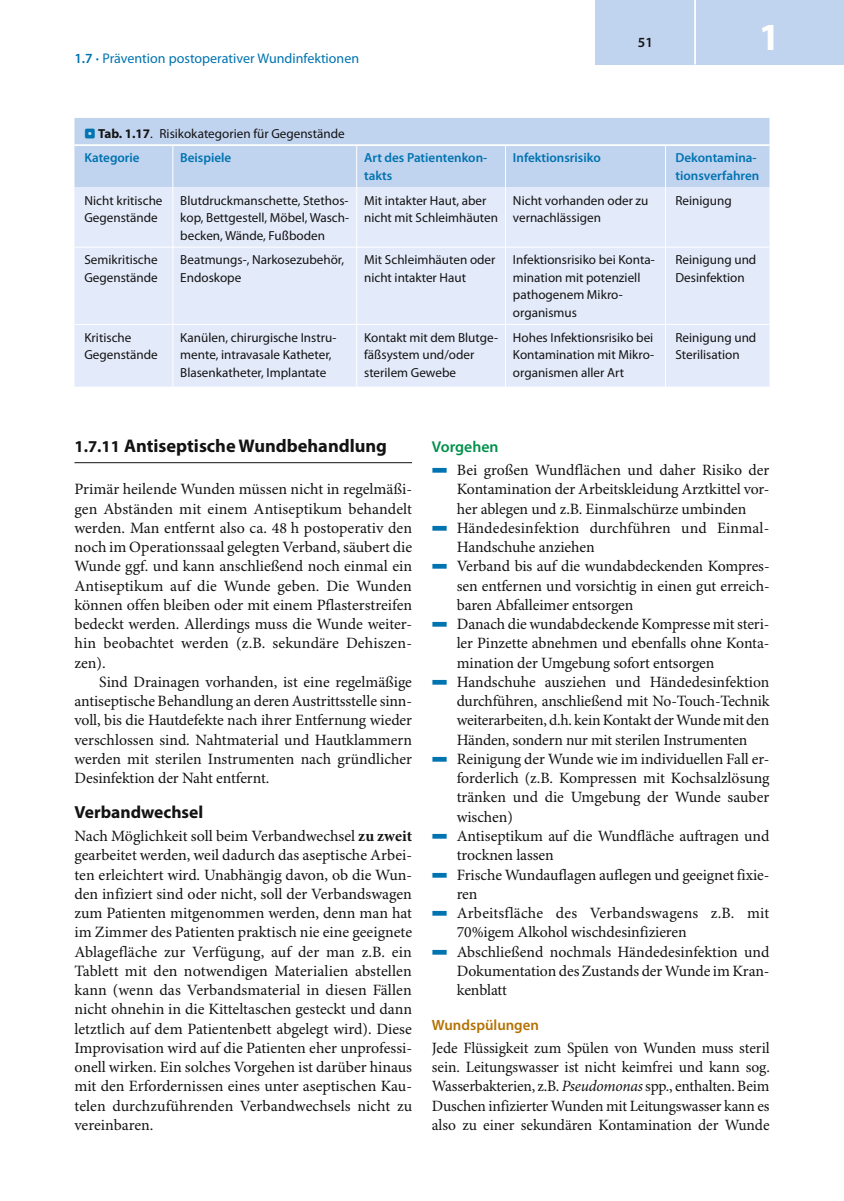
<style>
.page{position:relative;width:844px;height:1201px;background:#fff}
.page>*{position:absolute;margin:0;border:0;box-sizing:border-box;transform-origin:0 0}
.t1{font:700 38.5px "Myriad Pro";color:#fff}
.t2{font:700 18.38px "Myriad Pro";color:#141314}
.t3{font:700 17.5px "Myriad Pro";color:#141314}
.t4{font:15.75px/19.2px "Minion Pro";letter-spacing:-.005em;color:#141314;text-align:justify}
.t5{font:15.75px "Minion Pro";letter-spacing:.015em;color:#141314}
.t6{font:600 15.75px "Myriad Pro";color:#00914b}
.t7{font:600 14.88px "Myriad Pro";color:#b47100}
.t8{font:14px "Myriad Pro";color:#0073b1}
.t9{font:600 14px "Myriad Pro";color:#141314}
.t10{font:13.12px/17.5px "Myriad Pro";color:#141314}
.t11{font:600 13.12px/17.5px "Myriad Pro";color:#0073b1}
.s1{font-weight:600}
.s2{font-family:"S Buttons";color:#0073b1}
.s3{font-weight:700}
.s4{font-weight:600;color:#0073b1}
.s5{font-size:16.62px}
.s6{font-style:italic}
</style>
<div class="page">
<div style="left:595px;top:0;width:248px;height:64px;background:#c1d4ef"></div>
<hr style="left:694px;top:0;width:1px;height:64px;background:#fff">
<hr style="left:74px;top:462px;width:338px;height:1px;background:#141314">
<div style="left:74px;top:118px;width:695px;height:69px;background:#c1d4ef"></div>
<div style="left:74px;top:187px;width:695px;height:199px;background:#e3eaf9"></div>
<hr style="left:74px;top:144px;width:695px;height:2px;background:#fff">
<hr style="left:172px;top:146px;width:1px;height:41px;background:#fff">
<hr style="left:356px;top:146px;width:1px;height:41px;background:#fff">
<hr style="left:505px;top:146px;width:1px;height:41px;background:#fff">
<hr style="left:665px;top:146px;width:1px;height:41px;background:#fff">
<hr style="left:172px;top:187px;width:1px;height:60px;background:#fff">
<hr style="left:356px;top:187px;width:1px;height:60px;background:#fff">
<hr style="left:505px;top:187px;width:1px;height:60px;background:#fff">
<hr style="left:665px;top:187px;width:1px;height:60px;background:#fff">
<hr style="left:74px;top:247px;width:282px;height:1px;background:#fff">
<hr style="left:172px;top:247px;width:1px;height:77px;background:#fff">
<hr style="left:356px;top:247px;width:149px;height:1px;background:#fff">
<hr style="left:356px;top:247px;width:1px;height:77px;background:#fff">
<hr style="left:505px;top:247px;width:160px;height:1px;background:#fff">
<hr style="left:505px;top:247px;width:1px;height:77px;background:#fff">
<hr style="left:665px;top:247px;width:104px;height:1px;background:#fff">
<hr style="left:665px;top:247px;width:1px;height:77px;background:#fff">
<hr style="left:74px;top:324px;width:282px;height:1px;background:#fff">
<hr style="left:172px;top:325px;width:1px;height:61px;background:#fff">
<hr style="left:356px;top:324px;width:149px;height:1px;background:#fff">
<hr style="left:356px;top:325px;width:1px;height:61px;background:#fff">
<hr style="left:505px;top:324px;width:160px;height:1px;background:#fff">
<hr style="left:505px;top:325px;width:1px;height:61px;background:#fff">
<hr style="left:665px;top:324px;width:104px;height:1px;background:#fff">
<hr style="left:665px;top:325px;width:1px;height:61px;background:#fff">
<p class="t8" style="left:74px;top:53px;width:286px"><span class="s1">1.7 ·</span> Prävention postoperativer Wundinfektionen</p>
<p class="t9" style="left:637px;top:37px;width:17px">51</p>
<h1 class="t1" style="left:758px;top:23px;width:23px">1</h1>
<p class="t10" style="left:84px;top:122px;width:262px;line-height:24.7px"><span class="s2">.</span> <span class="s3">Tab. 1.17</span>. Risikokategorien für Gegenstände<br><span class="s4">Kategorie</span></p>
<p class="t11" style="left:180px;top:150px;width:53px">Beispiele</p>
<p class="t11" style="left:364px;top:150px;width:125px">Art des Patientenkon&shy;takts</p>
<p class="t11" style="left:513px;top:150px;width:89px">Infektionsrisiko</p>
<p class="t11" style="left:675px;top:150px;width:85px">Dekontamina&shy;tionsverfahren</p>
<p class="t10" style="left:84px;top:193px;width:80px">Nicht kritische<br>Gegenstände</p>
<p class="t10" style="left:180px;top:193px;width:170px;text-align:justify">Blutdruckmanschette, Stethos&shy;kop, Bettgestell, Möbel, Wasch&shy;becken, Wände, Fußboden</p>
<p class="t10" style="left:364px;top:192px;width:135px">Mit intakter Haut, aber nicht mit Schleimhäuten</p>
<p class="t10" style="left:513px;top:192px;width:137px">Nicht vorhanden oder zu vernachlässigen</p>
<p class="t10" style="left:675px;top:193px;width:58px">Reinigung</p>
<p class="t10" style="left:84px;top:252px;width:75px">Semikritische<br>Gegenstände</p>
<p class="t10" style="left:180px;top:252px;width:165px">Beatmungs-, Narkosezubehör,<br>Endoskope</p>
<p class="t10" style="left:364px;top:252px;width:133px">Mit Schleimhäuten oder nicht intakter Haut</p>
<p class="t10" style="left:513px;top:252px;width:143px">Infektionsrisiko bei Konta&shy;mination mit potenziell pathogenem Mikro&shy;organismus</p>
<p class="t10" style="left:675px;top:252px;width:82px">Reinigung und<br>Desinfektion</p>
<p class="t10" style="left:84px;top:329px;width:75px">Kritische<br>Gegenstände</p>
<p class="t10" style="left:180px;top:329px;width:158px">Kanülen, chirurgische Instru&shy;mente, intravasale Katheter,<br>Blasenkatheter, Implantate</p>
<p class="t10" style="left:364px;top:329px;width:135px">Kontakt mit dem Blutge&shy;fäßsystem und/oder sterilem Gewebe</p>
<p class="t10" style="left:513px;top:329px;width:143px;text-align:justify">Hohes Infektionsrisiko bei Kontamination mit Mikro&shy;organismen aller Art</p>
<p class="t10" style="left:675px;top:329px;width:82px">Reinigung und<br>Sterilisation</p>
<p class="t2" style="left:74px;top:439px;width:314px"><span class="s5">1.7.11</span> Antiseptische Wundbehandlung</p>
<p class="t4" style="left:74px;top:481px;width:339px">Primär heilende Wunden müssen nicht in regelmäßi&shy;gen Abständen mit einem Antiseptikum behandelt werden. Man entfernt also ca. 48 h postoperativ den noch im Operationssaal gelegten Verband, säubert die Wunde ggf. und kann anschließend noch einmal ein Antiseptikum auf die Wunde geben. Die Wunden können offen bleiben oder mit einem Pflasterstreifen bedeckt werden. Allerdings muss die Wunde weiter&shy;hin beobachtet werden (z.B. sekundäre Dehiszen&shy;zen).</p>
<p class="t4" style="left:74px;top:673px;width:339px;text-indent:25px">Sind Drainagen vorhanden, ist eine regelmäßige antiseptische Behandlung an deren Austrittsstelle sinn&shy;voll, bis die Hautdefekte nach ihrer Entfernung wieder verschlossen sind. Nahtmaterial und Hautklammern werden mit sterilen Instrumenten nach gründlicher Desinfektion der Naht entfernt.</p>
<p class="t3" style="left:74px;top:805px;width:130px">Verbandwechsel</p>
<p class="t4" style="left:74px;top:827px;width:339px">Nach Möglichkeit soll beim Verbandwechsel <span class="s3">zu zweit </span>gearbeitet werden, weil dadurch das aseptische Arbei&shy;ten erleichtert wird. Unabhängig davon, ob die Wun&shy;den infiziert sind oder nicht, soll der Verbandswagen zum Patienten mitgenommen werden, denn man hat im Zimmer des Patienten praktisch nie eine geeignete Ablagefläche zur Verfügung, auf der man z.B. ein Tablett mit den notwendigen Materialien abstellen kann (wenn das Verbandsmaterial in diesen Fällen nicht ohnehin in die Kitteltaschen gesteckt und dann letztlich auf dem Patientenbett abgelegt wird). Diese Improvisation wird auf die Patienten eher unprofessi&shy;onell wirken. Ein solches Vorgehen ist darüber hinaus mit den Erfordernissen eines unter aseptischen Kau&shy;telen durchzuführenden Verbandwechsels nicht zu vereinbaren.</p>
<p class="t6" style="left:432px;top:441px;width:68px">Vorgehen</p>
<p class="t4" style="left:432px;top:461px;width:339px"><span class="s2">4</span> Bei großen Wundflächen und daher Risiko der</p>
<p class="t4" style="left:456px;top:481px;width:314px">Kontamination der Arbeitskleidung Arztkittel vor-</p>
<p class="t4" style="left:456px;top:500px;width:291px">her ablegen und z.B. Einmalschürze umbinden</p>
<p class="t4" style="left:432px;top:519px;width:339px"><span class="s2">4</span> Händedesinfektion durchführen und Einmal-</p>
<p class="t4" style="left:456px;top:538px;width:139px">Handschuhe anziehen</p>
<p class="t4" style="left:432px;top:558px;width:339px"><span class="s2">4</span> Verband bis auf die wundabdeckenden Kompres-</p>
<p class="t4" style="left:456px;top:577px;width:314px">sen entfernen und vorsichtig in einen gut erreich-</p>
<p class="t4" style="left:456px;top:596px;width:178px">baren Abfalleimer entsorgen</p>
<p class="t4" style="left:432px;top:615px;width:339px"><span class="s2">4</span> Danach die wundabdeckende Kompresse mit steri-</p>
<p class="t4" style="left:456px;top:635px;width:314px">ler Pinzette abnehmen und ebenfalls ohne Konta-</p>
<p class="t4" style="left:456px;top:654px;width:259px">mination der Umgebung sofort entsorgen</p>
<p class="t4" style="left:432px;top:673px;width:339px"><span class="s2">4</span> Handschuhe ausziehen und Händedesinfektion</p>
<p class="t4" style="left:456px;top:692px;width:314px">durchführen, anschließend mit No-Touch-Technik</p>
<p class="t4" style="left:456px;top:712px;width:314px">weiterarbeiten, d.h. kein Kontakt der Wunde mit den</p>
<p class="t4" style="left:456px;top:731px;width:292px">Händen, sondern nur mit sterilen Instrumenten</p>
<p class="t4" style="left:432px;top:750px;width:339px"><span class="s2">4</span> Reinigung der Wunde wie im individuellen Fall er-</p>
<p class="t4" style="left:456px;top:769px;width:314px">forderlich (z.B. Kompressen mit Kochsalzlösung</p>
<p class="t4" style="left:456px;top:789px;width:314px">tränken und die Umgebung der Wunde sauber</p>
<p class="t4" style="left:456px;top:808px;width:58px">wischen)</p>
<p class="t4" style="left:432px;top:827px;width:339px"><span class="s2">4</span> Antiseptikum auf die Wundfläche auftragen und</p>
<p class="t4" style="left:456px;top:846px;width:99px">trocknen lassen</p>
<p class="t4" style="left:432px;top:866px;width:339px"><span class="s2">4</span> Frische Wundauflagen auflegen und geeignet fixie-</p>
<p class="t4" style="left:456px;top:885px;width:22px">ren</p>
<p class="t5" style="left:432px;top:906px;width:339px"><span class="s2">4</span> Arbeitsfläche des Verbandswagens z.B. mit</p>
<p class="t4" style="left:456px;top:923px;width:231px">70%igem Alkohol wischdesinfizieren</p>
<p class="t4" style="left:432px;top:943px;width:339px"><span class="s2">4</span> Abschließend nochmals Händedesinfektion und</p>
<p class="t4" style="left:456px;top:962px;width:314px">Dokumentation des Zustands der Wunde im Kran-</p>
<p class="t4" style="left:456px;top:981px;width:52px">kenblatt</p>
<p class="t7" style="left:432px;top:1019px;width:109px">Wundspülungen</p>
<p class="t4" style="left:432px;top:1039px;width:339px">Jede Flüssigkeit zum Spülen von Wunden muss steril sein. Leitungswasser ist nicht keimfrei und kann sog.<br>Wasserbakterien, z.B. <span class="s6">Pseudomonas</span> spp., enthalten. Beim Duschen infizierter Wunden mit Leitungswasser kann es also zu einer sekundären Kontamination der Wunde</p>
</div>
